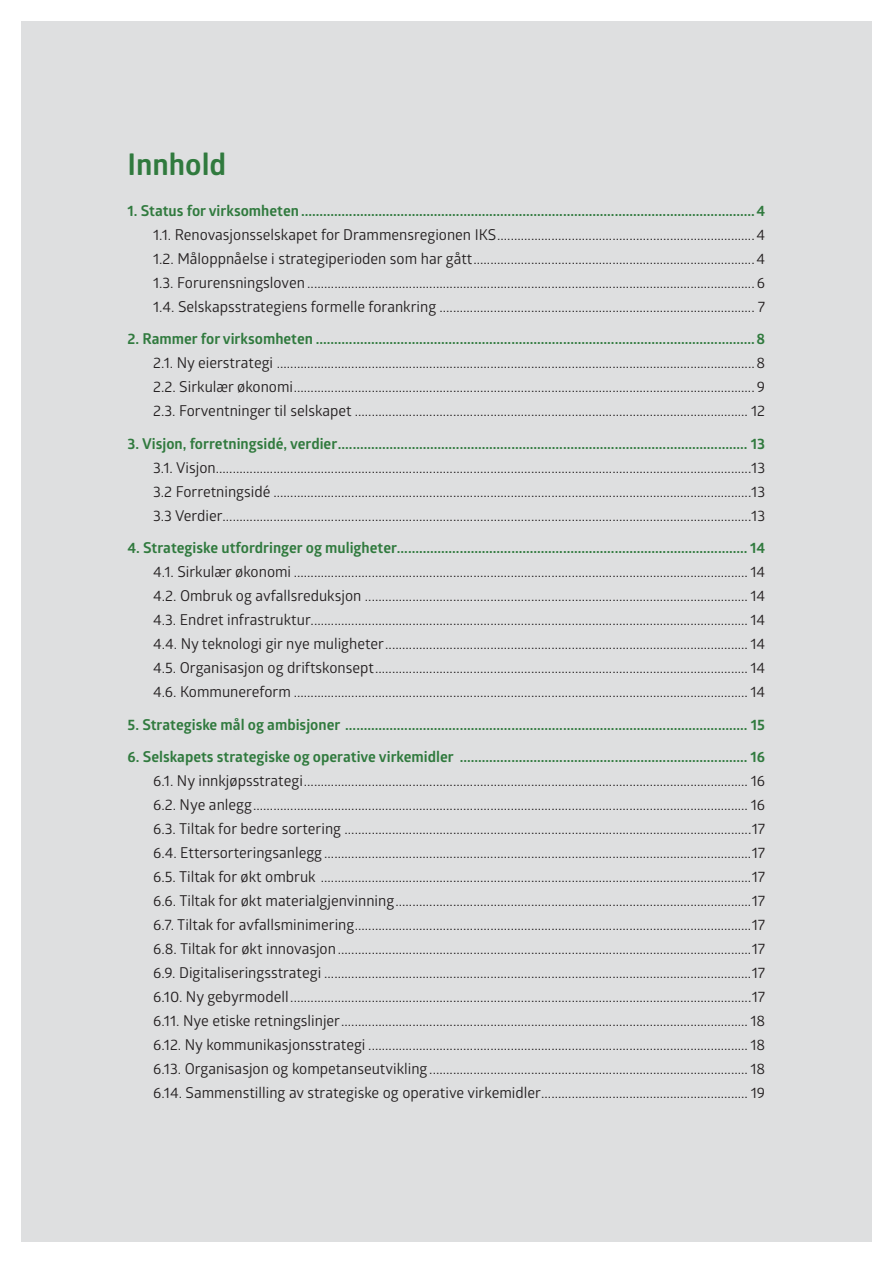
<style>
.page{position:relative;width:893px;height:1263px;background:#fff}
.page>*{position:absolute;margin:0;border:0;box-sizing:border-box;transform-origin:0 0}
.t1{font:700 30px "Glober";color:#307a3e}
.t2{font:15px/24px "Glober";color:#231f20;text-align:justify}
.t3{font:700 15px "Glober";color:#307a3e}
</style>
<div class="page">
<div style="left:21px;top:21px;width:851px;height:1221px;background:#dedfe0"></div>
<h1 class="t1" style="left:128px;top:143px;width:100px">Innhold</h1>
<p class="t3" style="left:128px;top:200px;width:639px">1. Status for virksomheten...........................................................................................................................4</p>
<p class="t2" style="left:153px;top:222px;width:613px">1.1. Renovasjonsselskapet for Drammensregionen IKS............................................................................4<br>1.2. Måloppnåelse i strategiperioden som har gått...................................................................................4<br>1.3. Forurensningsloven .................................................................................................................................... 6<br>1.4. Selskapsstrategiens formelle forankring ............................................................................................. 7</p>
<p class="t3" style="left:128px;top:328px;width:639px">2. Rammer for virksomheten .......................................................................................................................8</p>
<p class="t2" style="left:153px;top:350px;width:613px">2.1. Ny eierstrategi .............................................................................................................................................8<br>2.2. Sirkulær økonomi........................................................................................................................................ 9<br>2.3. Forventninger til selskapet .................................................................................................................... 12</p>
<p class="t3" style="left:128px;top:433px;width:639px">3. Visjon, forretningsidé, verdier............................................................................................................... 13</p>
<p class="t2" style="left:153px;top:455px;width:613px">3.1. Visjon..............................................................................................................................................................13<br>3.2 Forretningsidé .............................................................................................................................................13<br>3.3 Verdier............................................................................................................................................................13</p>
<p class="t3" style="left:128px;top:537px;width:639px">4. Strategiske utfordringer og muligheter............................................................................................... 14</p>
<p class="t2" style="left:153px;top:559px;width:613px">4.1. Sirkulær økonomi ...................................................................................................................................... 14<br>4.2. Ombruk og avfallsreduksjon ................................................................................................................. 14<br>4.3. Endret infrastruktur................................................................................................................................. 14<br>4.4. Ny teknologi gir nye muligheter........................................................................................................... 14<br>4.5. Organisasjon og driftskonsept.............................................................................................................. 14<br>4.6. Kommunereform ...................................................................................................................................... 14</p>
<p class="t3" style="left:128px;top:714px;width:639px">5. Strategiske mål og ambisjoner ............................................................................................................. 15</p>
<p class="t3" style="left:128px;top:746px;width:639px">6. Selskapets strategiske og operative virkemidler .............................................................................. 16</p>
<p class="t2" style="left:153px;top:768px;width:613px">6.1. Ny innkjøpsstrategi................................................................................................................................... 16<br>6.2. Nye anlegg.................................................................................................................................................. 16<br>6.3. Tiltak for bedre sortering ........................................................................................................................17<br>6.4. Ettersorteringsanlegg ..............................................................................................................................17<br>6.5. Tiltak for økt ombruk ...............................................................................................................................17<br>6.6. Tiltak for økt materialgjenvinning.........................................................................................................17<br>6.7. Tiltak for avfallsminimering.....................................................................................................................17<br>6.8. Tiltak for økt innovasjon..........................................................................................................................17<br>6.9. Digitaliseringsstrategi ..............................................................................................................................17<br>6.10. Ny gebyrmodell........................................................................................................................................17<br>6.11. Nye etiske retningslinjer........................................................................................................................ 18<br>6.12. Ny kommunikasjonsstrategi ................................................................................................................ 18<br>6.13. Organisasjon og kompetanseutvikling.............................................................................................. 18<br>6.14. Sammenstilling av strategiske og operative virkemidler............................................................. 19</p>
</div>
